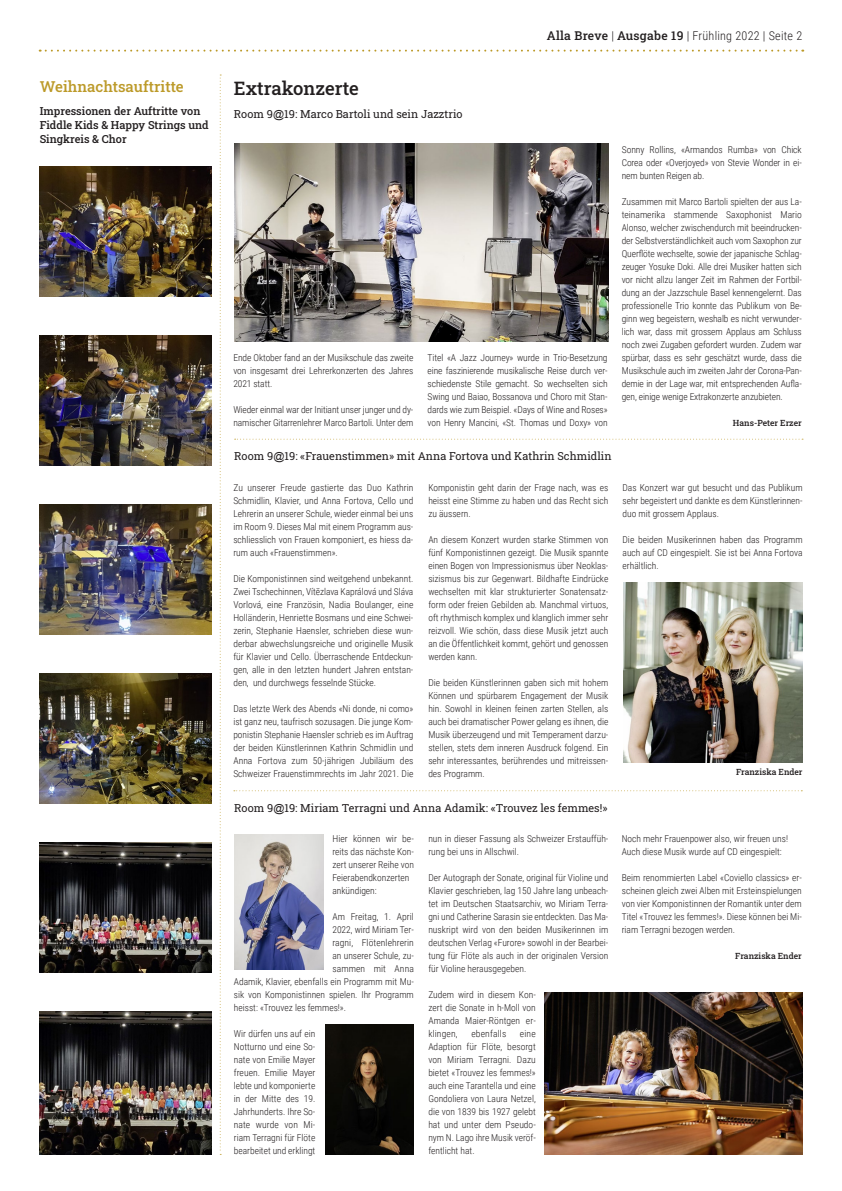
<style>
.page{position:relative;width:842px;height:1191px;background:#fff}
.page>*{position:absolute;margin:0;border:0;box-sizing:border-box;transform-origin:0 0}
.Titel{font:18.5px "Roboto Slab";color:#231f20}
.Aussenspalte_Titel{font:15px "Roboto Slab";color:#bc9a29}
.t1{font:300 12.1px "Roboto Condensed";letter-spacing:.02em;color:#231f20}
.Lead{font:11px "Roboto Slab";color:#231f20}
.Aussenspalte_Unterti{font:11px/14px "Roboto Slab";color:#231f20}
.Grundtext{font:300 9.5px/13px "Roboto Condensed";color:#231f20;text-align:justify}
.Autor{font:8.5px "Roboto Slab";color:#231f20}
.s1{font-family:"Arial"}
.s2{font-family:"Roboto Slab";font-weight:400}
</style>
<div class="page">
<svg style="left:40px;top:50px;width:763px;height:2px"></svg>
<svg style="left:220px;top:74px;width:1px;height:1080px"></svg>
<svg style="left:235px;top:439px;width:568px;height:1px"></svg>
<img style="left:40px;top:166px;width:171px;height:130px">
<img style="left:40px;top:335px;width:171px;height:130px">
<img style="left:40px;top:504px;width:171px;height:130px">
<img style="left:40px;top:673px;width:171px;height:130px">
<img style="left:40px;top:842px;width:171px;height:130px">
<img style="left:40px;top:1011px;width:171px;height:143px">
<img style="left:234px;top:144px;width:374px;height:198px">
<img style="left:623px;top:582px;width:179px;height:180px">
<svg style="left:234px;top:790px;width:568px;height:1px"></svg>
<img style="left:234px;top:834px;width:89px;height:135px">
<img style="left:326px;top:1024px;width:88px;height:130px">
<img style="left:544px;top:992px;width:258px;height:162px">
<p class="Aussenspalte_Titel" style="left:40px;top:77px;width:146px">Weihnachtsauftritte</p>
<p class="Aussenspalte_Unterti" style="left:40px;top:103px;width:171px">Impressionen der Auftritte von<br>Fiddle Kids &amp; Happy Strings und<br>Singkreis &amp; Chor</p>
<p class="Titel" style="left:234px;top:76px;width:126px">Extrakonzerte</p>
<p class="Lead" style="left:234px;top:106px;width:230px">Room 9<span class="s1">@</span>19: Marco Bartoli und sein Jazztrio</p>
<p class="t1" style="left:547px;top:27px;width:257px"><span class="s2">Alla Breve</span> | <span class="s2">Ausgabe 19</span> | Frühling 2022 | Seite 2</p>
<p class="Grundtext" style="left:233px;top:351px;width:182px">Ende Oktober fand an der Musikschule das zweite von insgesamt drei Lehrerkonzerten des Jahres 2021 statt.</p>
<p class="Grundtext" style="left:233px;top:403px;width:181px">Wieder einmal war der Initiant unser junger und dy&shy;namischer Gitarrenlehrer Marco Bartoli. Unter dem</p>
<p class="Grundtext" style="left:428px;top:351px;width:182px">Titel «A Jazz Journey» wurde in Trio-Besetzung eine faszinierende musikalische Reise durch ver&shy;schiedenste Stile gemacht. So wechselten sich Swing und Baiao, Bossanova und Choro mit Stan&shy;dards wie zum Beispiel. «Days of Wine and Roses» von Henry Mancini, «St. Thomas und Doxy» von</p>
<p class="Lead" style="left:234px;top:448px;width:379px">Room 9<span class="s1">@</span>19: «Frauenstimmen» mit Anna Fortova und Kathrin Schmidlin</p>
<p class="Grundtext" style="left:233px;top:481px;width:181px">Zu unserer Freude gastierte das Duo Kathrin Schmidlin, Klavier, und Anna Fortova, Cello und Lehrerin an unserer Schule, wieder einmal bei uns im Room 9. Dieses Mal mit einem Programm aus&shy;schliesslich von Frauen komponiert, es hiess da&shy;rum auch «Frauenstimmen».</p>
<p class="Grundtext" style="left:233px;top:572px;width:181px">Die Komponistinnen sind weitgehend unbekannt.<br>Zwei Tschechinnen, Vítĕzlava Kaprálová und Sláva Vorlová, eine Französin, Nadia Boulanger, eine Holländerin, Henriette Bosmans und eine Schwei&shy;zerin, Stephanie Haensler, schrieben diese wun&shy;derbar abwechslungsreiche und originelle Musik für Klavier und Cello. Überraschende Entdeckun&shy;gen, alle in den letzten hundert Jahren entstan&shy;den, und durchwegs fesselnde Stücke.</p>
<p class="Grundtext" style="left:233px;top:702px;width:182px">Das letzte Werk des Abends «Ni donde, ni como» ist ganz neu, taufrisch sozusagen. Die junge Kom&shy;ponistin Stephanie Haensler schrieb es im Auftrag der beiden Künstlerinnen Kathrin Schmidlin und Anna Fortova zum 50-jährigen Jubiläum des Schweizer Frauenstimmrechts im Jahr 2021. Die</p>
<p class="Grundtext" style="left:428px;top:481px;width:182px">Komponistin geht darin der Frage nach, was es heisst eine Stimme zu haben und das Recht sich zu äussern.</p>
<p class="Grundtext" style="left:428px;top:533px;width:182px">An diesem Konzert wurden starke Stimmen von fünf Komponistinnen gezeigt. Die Musik spannte einen Bogen von Impressionismus über Neoklas&shy;sizismus bis zur Gegenwart. Bildhafte Eindrücke wechselten mit klar strukturierter Sonatensatz&shy;form oder freien Gebilden ab. Manchmal virtuos, oft rhythmisch komplex und klanglich immer sehr reizvoll. Wie schön, dass diese Musik jetzt auch an die Öffentlichkeit kommt, gehört und genossen werden kann.</p>
<p class="Grundtext" style="left:428px;top:676px;width:181px">Die beiden Künstlerinnen gaben sich mit hohem Können und spürbarem Engagement der Musik hin. Sowohl in kleinen feinen zarten Stellen, als auch bei dramatischer Power gelang es ihnen, die Musik überzeugend und mit Temperament darzu&shy;stellen, stets dem inneren Ausdruck folgend. Ein sehr interessantes, berührendes und mitreissen&shy;des Programm.</p>
<p class="Lead" style="left:234px;top:800px;width:375px">Room 9<span class="s1">@</span>19: Miriam Terragni und Anna Adamik: «Trouvez les femmes!»</p>
<p class="Grundtext" style="left:332px;top:832px;width:83px;text-align:left">Hier können wir be&shy;reits das nächste Kon&shy;zert unserer Reihe von<br>Feierabendkonzerten ankündigen:</p>
<p class="Grundtext" style="left:332px;top:910px;width:83px">Am Freitag, 1. April</p>
<p class="Grundtext" style="left:332px;top:923px;width:83px">2022, wird Miriam Ter-</p>
<p class="Grundtext" style="left:332px;top:936px;width:83px">ragni, Flötenlehrerin</p>
<p class="Grundtext" style="left:332px;top:949px;width:83px">an unserer Schule, zu-</p>
<p class="Grundtext" style="left:332px;top:962px;width:83px">sammen mit Anna</p>
<p class="Grundtext" style="left:234px;top:975px;width:181px">Adamik, Klavier, ebenfalls ein Programm mit Mu-</p>
<p class="Grundtext" style="left:234px;top:988px;width:181px">sik von Komponistinnen spielen. Ihr Programm</p>
<p class="Grundtext" style="left:234px;top:1001px;width:114px">heisst: «Trouvez les femmes!».</p>
<p class="Grundtext" style="left:234px;top:1027px;width:83px">Wir dürfen uns auf ein Notturno und eine So&shy;nate von Emilie Mayer freuen. Emilie Mayer lebte und komponierte in der Mitte des 19.<br>Jahrhunderts. Ihre So&shy;nate wurde von Mi&shy;riam Terragni für Flöte bearbeitet und erklingt</p>
<p class="Grundtext" style="left:428px;top:832px;width:181px">nun in dieser Fassung als Schweizer Erstauffüh&shy;rung bei uns in Allschwil.</p>
<p class="Grundtext" style="left:428px;top:871px;width:182px">Der Autograph der Sonate, original für Violine und Klavier geschrieben, lag 150 Jahre lang unbeach&shy;tet im Deutschen Staatsarchiv, wo Miriam Terra&shy;gni und Catherine Sarasin sie entdeckten. Das Ma&shy;nuskript wird von den beiden Musikerinnen im deutschen Verlag «Furore» sowohl in der Bearbei&shy;tung für Flöte als auch in der originalen Version für Violine herausgegeben.</p>
<p class="Grundtext" style="left:428px;top:988px;width:109px">Zudem wird in diesem Kon&shy;zert die Sonate in h-Moll von Amanda Maier-Röntgen er&shy;klingen,</p>
<p class="Grundtext" style="left:471px;top:1027px;width:36px">ebenfalls</p>
<p class="Grundtext" style="left:428px;top:1027px;width:109px;text-indent:92px">eine Adaption für Flöte, besorgt von Miriam Terragni. Dazu bietet «Trouvez les femmes!» auch eine Tarantella und eine Gondoliera von Laura Netzel, die von 1839 bis 1927 gelebt hat und unter dem Pseudo&shy;nym N. Lago ihre Musik veröf&shy;fentlicht hat.</p>
<p class="Grundtext" style="left:622px;top:143px;width:181px">Sonny Rollins, «Armandos Rumba» von Chick Corea oder «Overjoyed» von Stevie Wonder in ei&shy;nem bunten Reigen ab.</p>
<p class="Grundtext" style="left:622px;top:195px;width:181px">Zusammen mit Marco Bartoli spielten der aus La&shy;teinamerika stammende Saxophonist Mario Alonso, welcher zwischendurch mit beeindrucken&shy;der Selbstverständlichkeit auch vom Saxophon zur Querflöte wechselte, sowie der japanische Schlag&shy;zeuger Yosuke Doki. Alle drei Musiker hatten sich vor nicht allzu langer Zeit im Rahmen der Fortbil&shy;dung an der Jazzschule Basel kennengelernt. Das professionelle Trio konnte das Publikum von Be&shy;ginn weg begeistern, weshalb es nicht verwunder&shy;lich war, dass mit grossem Applaus am Schluss noch zwei Zugaben gefordert wurden. Zudem war spürbar, dass es sehr geschätzt wurde, dass die Musikschule auch im zweiten Jahr der Corona-Pan&shy;demie in der Lage war, mit entsprechenden Aufla&shy;gen, einige wenige Extrakonzerte anzubieten.</p>
<p class="Autor" style="left:733px;top:417px;width:70px">Hans-Peter Erzer</p>
<p class="Grundtext" style="left:622px;top:481px;width:181px">Das Konzert war gut besucht und das Publikum sehr begeistert und dankte es dem Künstlerinnen&shy;duo mit grossem Applaus.</p>
<p class="Grundtext" style="left:622px;top:533px;width:182px">Die beiden Musikerinnen haben das Programm auch auf CD eingespielt. Sie ist bei Anna Fortova erhältlich.</p>
<p class="Autor" style="left:736px;top:766px;width:68px">Franziska Ender</p>
<p class="Grundtext" style="left:622px;top:832px;width:168px">Noch mehr Frauenpower also, wir freuen uns!</p>
<p class="Grundtext" style="left:622px;top:845px;width:161px">Auch diese Musik wurde auf CD eingespielt:</p>
<p class="Grundtext" style="left:622px;top:871px;width:181px">Beim renommierten Label «Coviello classics» er&shy;scheinen gleich zwei Alben mit Ersteinspielungen von vier Komponistinnen der Romantik unter dem Titel «Trouvez les femmes!». Diese können bei Mi&shy;riam Terragni bezogen werden.</p>
<p class="Autor" style="left:735px;top:950px;width:68px">Franziska Ender</p>
</div>
